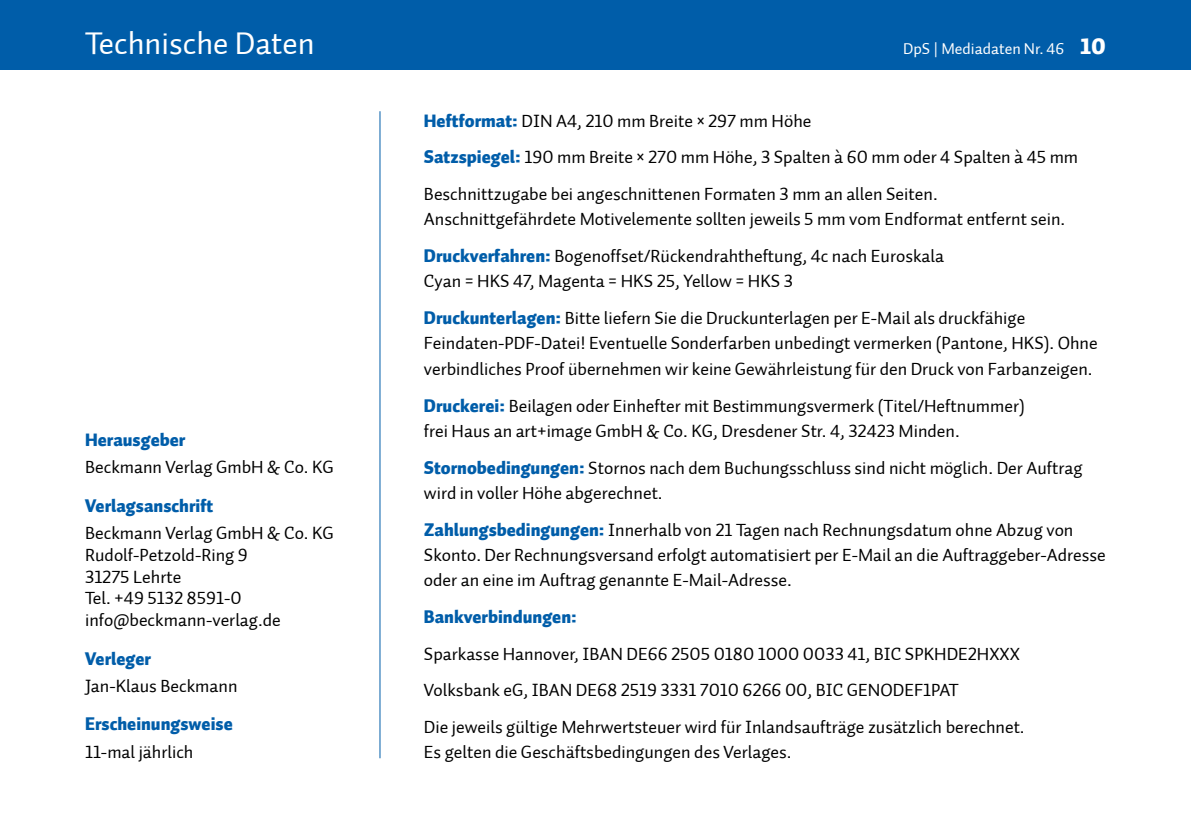
<style>
.page{position:relative;width:1191px;height:840px;background:#fff}
.page>*{position:absolute;margin:0;border:0;box-sizing:border-box;transform-origin:0 0}
.t1{font:32px "Auto 1 Regular LF";color:#fff}
.t2{font:18px/36.6px "Auto 1 Regular LF";color:#000}
.t3{font:18px "Auto 1 Black LF";color:#005da9}
.t4{font:16px "Auto 1 Regular LF";color:#fff}
.s1{font-family:"Auto 1 Black LF";font-size:22px}
.s2{font-family:"Auto 1 Black LF";color:#005da9}
</style>
<div class="page">
<div style="left:0;top:0;width:1191px;height:69px;background:#005da9"></div>
<hr style="left:379px;top:111px;width:1px;height:646px;background:#005da9">
<h1 class="t1" style="left:85px;top:24px;width:231px">Technische Daten</h1>
<p class="t3" style="left:85px;top:428px;width:102px">Herausgeber</p>
<p class="t2" style="left:85px;top:449px;width:250px">Beckmann Verlag GmbH &amp; Co. KG</p>
<p class="t3" style="left:85px;top:493px;width:130px">Verlagsanschrift</p>
<p class="t2" style="left:85px;top:522px;width:250px;line-height:21.6px">Beckmann Verlag GmbH &amp; Co. KG<br>Rudolf-Petzold-Ring 9<br>31275 Lehrte<br>Tel. +49 5132 8591-0 info@beckmann-verlag.de</p>
<p class="t3" style="left:85px;top:646px;width:68px">Verleger</p>
<p class="t2" style="left:85px;top:667px;width:154px">Jan-Klaus Beckmann</p>
<p class="t3" style="left:85px;top:712px;width:149px">Erscheinungsweise</p>
<p class="t2" style="left:85px;top:733px;width:110px">11-mal jährlich</p>
<p class="t4" style="left:903px;top:39px;width:204px">DpS | Mediadaten Nr. 46 <span class="s1">10</span></p>
<p class="t2" style="left:424px;top:103px;width:656px"><span class="s2">Heftformat:</span> DIN A4, 210 mm Breite × 297 mm Höhe<br><span class="s2">Satzspiegel:</span> 190 mm Breite × 270 mm Höhe, 3 Spalten à 60 mm oder 4 Spalten à 45 mm<br>Beschnittzugabe bei angeschnittenen Formaten 3 mm an allen Seiten.</p>
<p class="t2" style="left:424px;top:201px;width:643px">Anschnittgefährdete Motivelemente sollten jeweils 5 mm vom Endformat entfernt sein.<br><span class="s2">Druckverfahren:</span> Bogenoffset/Rückendrahtheftung, 4c nach Euroskala</p>
<p class="t2" style="left:424px;top:263px;width:603px">Cyan = HKS 47, Magenta = HKS 25, Yellow = HKS 3<br><span class="s2">Druckunterlagen:</span> Bitte liefern Sie die Druckunterlagen per E-Mail als druckfähige</p>
<p class="t2" style="left:424px;top:331px;width:675px;line-height:25.4px">Feindaten-PDF-Datei! Eventuelle Sonderfarben unbedingt vermerken (Pantone, HKS). Ohne verbindliches Proof übernehmen wir keine Gewährleistung für den Druck von Farbanzeigen.</p>
<p class="t2" style="left:424px;top:393px;width:602px;line-height:25.4px"><span class="s2">Druckerei:</span> Beilagen oder Einhefter mit Bestimmungsvermerk (Titel/Heftnummer) frei Haus an art+image GmbH &amp; Co. KG, Dresdener Str. 4, 32423 Minden.</p>
<p class="t2" style="left:424px;top:455px;width:660px;line-height:25.4px"><span class="s2">Stornobedingungen:</span> Stornos nach dem Buchungsschluss sind nicht möglich. Der Auftrag wird in voller Höhe abgerechnet.</p>
<p class="t2" style="left:424px;top:516px;width:683px;line-height:25.4px"><span class="s2">Zahlungsbedingungen:</span> Innerhalb von 21 Tagen nach Rechnungsdatum ohne Abzug von<br>Skonto. Der Rechnungsversand erfolgt automatisiert per E-Mail an die Auftraggeber-Adresse oder an eine im Auftrag genannte E-Mail-Adresse.</p>
<p class="t3" style="left:424px;top:604px;width:154px">Bankverbindungen:</p>
<p class="t2" style="left:424px;top:635px;width:602px">Sparkasse Hannover, IBAN DE66 2505 0180 1000 0033 41, BIC SPKHDE2HXXX<br>Volksbank eG, IBAN DE68 2519 3331 7010 6266 00, BIC GENODEF1PAT<br>Die jeweils gültige Mehrwertsteuer wird für Inlandsaufträge zusätzlich berechnet.</p>
<p class="t2" style="left:424px;top:733px;width:369px">Es gelten die Geschäftsbedingungen des Verlages.</p>
</div>
